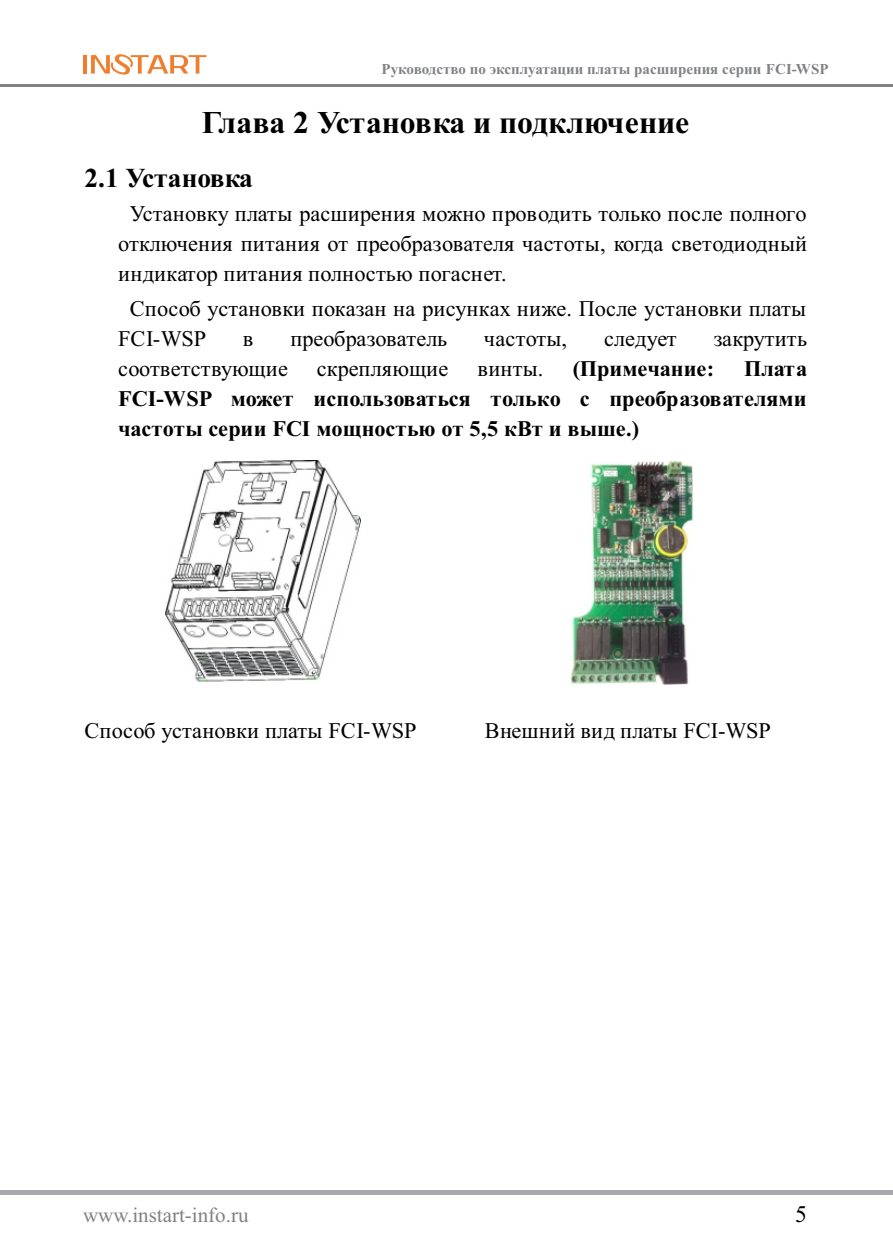
<style>
.page{position:relative;width:893px;height:1259px;background:#fff}
.page>*{position:absolute;margin:0;border:0;box-sizing:border-box;transform-origin:0 0}
.t1{font:700 31.8px "Times New Roman";letter-spacing:-.01em;color:#000}
.t2{font:700 27.3px "Times New Roman";color:#000}
.t3{font:23.7px "Times New Roman";color:#000}
.t4{font:22.2px/30px "Times New Roman";letter-spacing:.01em;color:#000;text-align:justify}
.t5{font:700 22.2px/30px "Times New Roman";color:#000;text-align:justify}
.t6{font:21px "Times New Roman";color:#808285}
.t7{font:700 15px "Times New Roman";color:#808285}
</style>
<div class="page">
<img style="left:166px;top:460px;width:194px;height:222px">
<img style="left:570px;top:460px;width:123px;height:224px">
<div style="left:0;top:1190px;width:893px;height:5px;background:#a8a9ad"></div>
<hr style="left:84px;top:55px;width:3px;height:19px;background:#ef7f2e">
<svg style="left:91px;top:54px;width:115px;height:21px"></svg>
<hr style="left:0;top:85px;width:893px;height:2px;background:#808285">
<p class="t7" style="left:382px;top:64px;width:449px">Руководство по эксплуатации платы расширения серии FCI-WSP</p>
<h1 class="t1" style="left:202px;top:111px;width:489px">Глава 2 Установка и подключение</h1>
<p class="t2" style="left:84px;top:168px;width:170px">2.1 Установка</p>
<p class="t4" style="left:118px;top:201px;width:690px;text-indent:12px">Установку платы расширения можно проводить только после полного отключения питания от преобразователя частоты, когда светодиодный индикатор питания полностью погаснет.</p>
<p class="t4" style="left:118px;top:296px;width:689px;text-indent:12px">Способ установки показан на рисунках ниже. После установки платы<br>FCI-WSP</p>
<p class="t4" style="left:243px;top:325px;width:12px">в</p>
<p class="t4" style="left:290px;top:325px;width:158px">преобразователь</p>
<p class="t4" style="left:484px;top:325px;width:85px">частоты,</p>
<p class="t4" style="left:604px;top:325px;width:74px">следует</p>
<p class="t4" style="left:714px;top:325px;width:95px">закрутить</p>
<p class="t4" style="left:118px;top:356px;width:171px">соответствующие</p>
<p class="t4" style="left:317px;top:356px;width:133px">скрепляющие</p>
<p class="t4" style="left:477px;top:356px;width:68px">винты.</p>
<p class="t5" style="left:573px;top:356px;width:143px">(Примечание:</p>
<p class="t5" style="left:118px;top:356px;width:690px;text-indent:626px">Плата FCI-WSP может использоваться только с преобразователями частоты серии FCI мощностью от 5,5 кВт и выше.)</p>
<p class="t4" style="left:84px;top:718px;width:334px">Способ установки платы FCI-WSP</p>
<p class="t4" style="left:485px;top:718px;width:287px">Внешний вид платы FCI-WSP</p>
<p class="t6" style="left:83px;top:1207px;width:167px">www.instart-info.ru</p>
<p class="t3" style="left:795px;top:1205px;width:13px">5</p>
</div>
